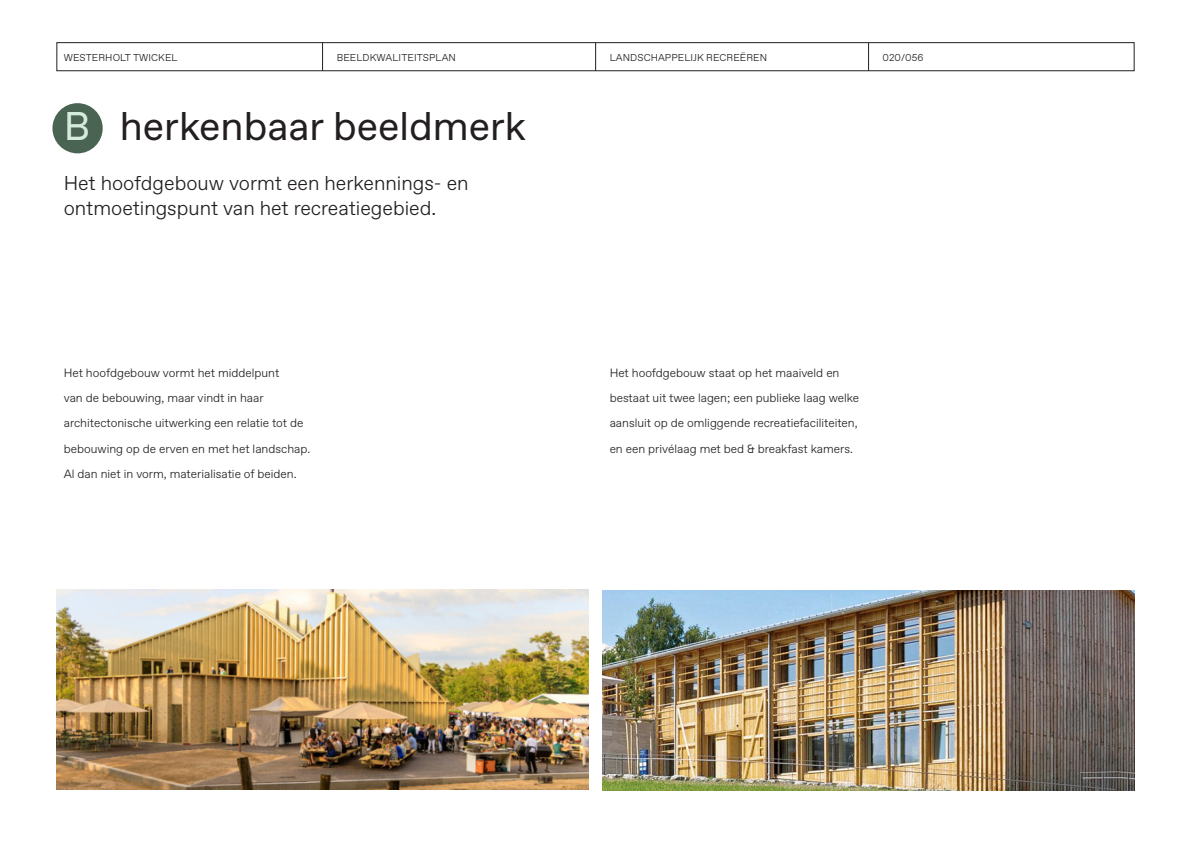
<style>
.page{position:relative;width:1191px;height:842px;background:#fff}
.page>*{position:absolute;margin:0;border:0;box-sizing:border-box;transform-origin:0 0}
.Titel{font:40px "Favorit Std";color:#231f20}
.Subtitel_normaal{font:300 20px/25px "Favorit Std";color:#231f20}
.Broodtekst__light{font:300 12px/25px "Favorit Std";color:#231f20}
.t1{font:300 10px "Favorit Std";letter-spacing:.01em;color:#231f20}
.s1{color:#d5ebdb}
</style>
<div class="page">
<div style="left:52px;top:103px;width:51px;height:50px;background:#4a6453;border-radius:50%"></div>
<img style="left:57px;top:590px;width:531px;height:200px">
<img style="left:602px;top:590px;width:532px;height:200px">
<div style="left:57px;top:43px;width:1077px;height:28px;border:1px solid #231f20"></div>
<svg style="left:322px;top:43px;width:1px;height:28px"></svg>
<svg style="left:595px;top:43px;width:1px;height:28px"></svg>
<svg style="left:868px;top:43px;width:1px;height:28px"></svg>
<p class="t1" style="left:64px;top:50px;width:115px">WESTERHOLT TWICKEL</p>
<p class="t1" style="left:337px;top:50px;width:121px">BEELDKWALITEITSPLAN</p>
<p class="t1" style="left:609px;top:50px;width:159px">LANDSCHAPPELIJK RECREËREN</p>
<p class="t1" style="left:882px;top:50px;width:42px">020/056</p>
<p class="Titel" style="left:64px;top:99px;width:464px"><span class="s1">B</span> herkenbaar beeldmerk</p>
<p class="Subtitel_normaal" style="left:64px;top:170px;width:406px">Het hoofdgebouw vormt een herkennings- en ontmoetingspunt van het recreatiegebied.</p>
<p class="Broodtekst__light" style="left:64px;top:360px;width:248px">Het hoofdgebouw vormt het middelpunt<br>van de bebouwing, maar vindt in haar architectonische uitwerking een relatie tot de bebouwing op de erven en met het landschap.<br>Al dan niet in vorm, materialisatie of beiden.</p>
<p class="Broodtekst__light" style="left:609px;top:360px;width:251px">Het hoofdgebouw staat op het maaiveld en bestaat uit twee lagen; een publieke laag welke aansluit op de omliggende recreatiefaciliteiten, en een privélaag met bed &amp; breakfast kamers.</p>
</div>
